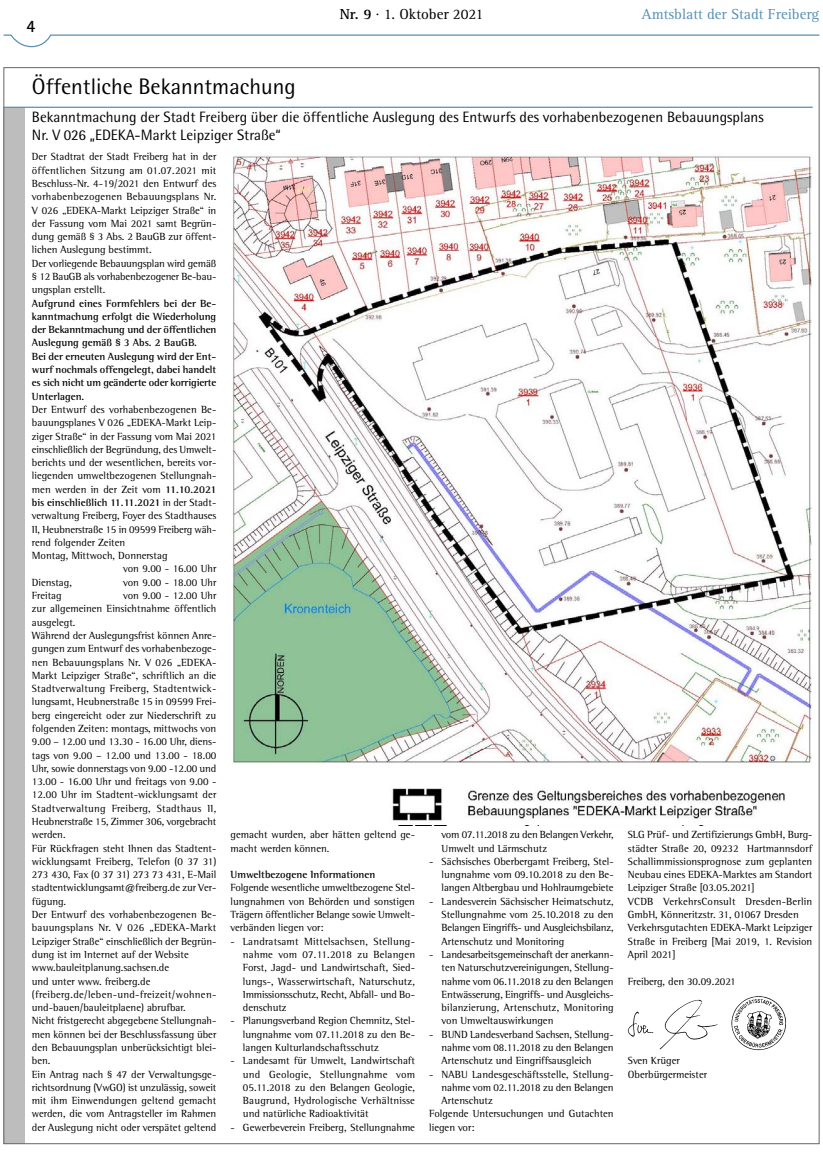
<style>
.page{position:relative;width:823px;height:1152px;background:#fff}
.page>*{position:absolute;margin:0;border:0;box-sizing:border-box;transform-origin:0 0}
.t1{font:22.5px "Rotis Semi Sans";color:#000}
.t2{font:700 17.5px "Rotis Semi Sans";color:#000;scale:.95 1}
.t3{font:15px/17.5px "Rotis Semi Sans";color:#000}
.t4{font:15px "Rotis Serif";color:#5791b4}
.t5{font:15px "Rotis Serif";color:#000}
.t6{font:10.62px/13.2px "Rotis Semi Serif";color:#000;text-align:justify}
.t7{font:700 10.62px/13.2px "Rotis Semi Serif";letter-spacing:-.015em;color:#000;text-align:justify}
.t8{font:10.62px/13.2px "Rotis Semi Serif";letter-spacing:-.02em;color:#000}
.s1{font-weight:700}
</style>
<div class="page">
<svg style="left:3px;top:34px;width:817px;height:14px"></svg>
<div style="left:4px;top:107px;width:21px;height:1037px;background:#bdbdbd"></div>
<hr style="left:4px;top:107px;width:808px;height:1px;background:#5791b4">
<img style="left:627px;top:999px;width:91px;height:50px">
<img style="left:731px;top:996px;width:56px;height:55px">
<img style="left:232px;top:155px;width:579px;height:608px">
<img style="left:392px;top:788px;width:393px;height:33px">
<p class="t2" style="left:27px;top:20px;width:11px">4</p>
<p class="t5" style="left:339px;top:9px;width:145px"><span class="s1">Nr. 9</span> · 1. Oktober 2021</p>
<p class="t4" style="left:641px;top:9px;width:179px">Amtsblatt der Stadt Freiberg</p>
<p class="t1" style="left:32px;top:78px;width:265px">Öffentliche Bekanntmachung</p>
<p class="t3" style="left:32px;top:110px;width:732px">Bekanntmachung der Stadt Freiberg über die öffentliche Auslegung des Entwurfs des vorhabenbezogenen Bebauungsplans<br>Nr. V 026 „EDEKA-Markt Leipziger Straße“</p>
<p class="t6" style="left:32px;top:151px;width:186px">Der Stadtrat der Stadt Freiberg hat in der öffentlichen Sitzung am 01.07.2021 mit Beschluss-Nr. 4-19/2021 den Entwurf des vorhabenbezogenen Bebauungsplans Nr.<br>V 026 „EDEKA-Markt Leipziger Straße“ in der Fassung vom Mai 2021 samt Begrün&shy;dung gemäß § 3 Abs. 2 BauGB zur öffent&shy;lichen Auslegung bestimmt.</p>
<p class="t6" style="left:32px;top:257px;width:186px">Der vorliegende Bebauungsplan wird gemäß § 12 BauGB als vorhabenbezogener Be-bau&shy;ungsplan erstellt.</p>
<p class="t7" style="left:32px;top:297px;width:186px">Aufgrund eines Formfehlers bei der Be&shy;kanntmachung erfolgt die Wiederholung der Bekanntmachung und der öffentlichen Auslegung gemäß § 3 Abs. 2 BauGB.</p>
<p class="t7" style="left:32px;top:350px;width:186px">Bei der erneuten Auslegung wird der Ent&shy;wurf nochmals offengelegt, dabei handelt es sich nicht um geänderte oder korrigierte Unterlagen.</p>
<p class="t6" style="left:32px;top:404px;width:186px">Der Entwurf des vorhabenbezogenen Be&shy;bauungsplanes V 026 „EDEKA-Markt Leip&shy;ziger Straße“ in der Fassung vom Mai 2021 einschließlich der Begründung, des Umwelt&shy;berichts und der wesentlichen, bereits vor&shy;liegenden umweltbezogenen Stellungnah&shy;men werden in der Zeit vom <span class="s1">11.10.2021 bis einschließlich 11.11.2021</span> in der Stadt&shy;verwaltung Freiberg, Foyer des Stadthauses II, Heubnerstraße 15 in 09599 Freiberg wäh&shy;rend folgender Zeiten</p>
<p class="t6" style="left:32px;top:550px;width:137px">Montag, Mittwoch, Donnerstag</p>
<p class="t6" style="left:123px;top:563px;width:95px">von 9.00 - 16.00 Uhr</p>
<p class="t6" style="left:32px;top:576px;width:41px">Dienstag,</p>
<p class="t6" style="left:123px;top:576px;width:95px">von 9.00 - 18.00 Uhr</p>
<p class="t6" style="left:32px;top:590px;width:31px">Freitag</p>
<p class="t6" style="left:123px;top:590px;width:95px">von 9.00 - 12.00 Uhr</p>
<p class="t6" style="left:32px;top:603px;width:186px">zur allgemeinen Einsichtnahme öffentlich ausgelegt.</p>
<p class="t6" style="left:32px;top:629px;width:186px">Während der Auslegungsfrist können Anre&shy;gungen zum Entwurf des vorhabenbezoge&shy;nen Bebauungsplans Nr. V 026 „EDEKA-Markt Leipziger Straße“, schriftlich an die Stadtverwaltung Freiberg, Stadtentwick&shy;lungsamt, Heubnerstraße 15 in 09599 Frei&shy;berg eingereicht oder zur Niederschrift zu folgenden Zeiten: montags, mittwochs von 9.00 – 12.00 und 13.30 - 16.00 Uhr, diens&shy;tags von 9.00 – 12.00 und 13.00 - 18.00<br>Uhr, sowie donnerstags von 9.00 -12.00 und 13.00 - 16.00 Uhr und freitags von 9.00 - 12.00 Uhr im Stadtent-wicklungsamt der Stadtverwaltung Freiberg, Stadthaus II, Heubnerstraße 15, Zimmer 306, vorgebracht werden.</p>
<p class="t6" style="left:32px;top:842px;width:186px">Für Rückfragen steht Ihnen das Stadtent&shy;wicklungsamt Freiberg, Telefon (0 37 31)<br>273 430, Fax (0 37 31) 273 73 431, E-Mail stadtentwicklungsamt@freiberg.de zur Ver&shy;fügung.</p>
<p class="t6" style="left:32px;top:909px;width:186px">Der Entwurf des vorhabenbezogenen Be&shy;bauungsplans Nr. V 026 „EDEKA-Markt Leipziger Straße“ einschließlich der Begrün&shy;dung ist im Internet auf der Website</p>
<p class="t6" style="left:32px;top:962px;width:139px">www.bauleitplanung.sachsen.de</p>
<p class="t6" style="left:32px;top:975px;width:120px">und unter www. freiberg.de</p>
<p class="t6" style="left:32px;top:988px;width:186px">(freiberg.de/leben-und-freizeit/wohnen&shy;und-bauen/bauleitplaene) abrufbar.</p>
<p class="t6" style="left:32px;top:1015px;width:186px">Nicht fristgerecht abgegebene Stellungnah&shy;men können bei der Beschlussfassung über den Bebauungsplan unberücksichtigt blei&shy;ben.</p>
<p class="t6" style="left:32px;top:1068px;width:186px">Ein Antrag nach § 47 der Verwaltungsge&shy;richtsordnung (VwGO) ist unzulässig, soweit mit ihm Einwendungen geltend gemacht werden, die vom Antragsteller im Rahmen der Auslegung nicht oder verspätet geltend</p>
<p class="t6" style="left:230px;top:829px;width:186px">gemacht wurden, aber hätten geltend ge&shy;macht werden können.</p>
<p class="t7" style="left:230px;top:869px;width:146px">Umweltbezogene Informationen</p>
<p class="t6" style="left:230px;top:882px;width:186px">Folgende wesentliche umweltbezogene Stel&shy;lungnahmen von Behörden und sonstigen Trägern öffentlicher Belange sowie Umwelt&shy;verbänden liegen vor:</p>
<p class="t6" style="left:243px;top:935px;width:173px;text-indent:-12px">- Landratsamt Mittelsachsen, Stellung&shy;nahme vom 07.11.2018 zu Belangen Forst, Jagd- und Landwirtschaft, Sied&shy;lungs-, Wasserwirtschaft, Naturschutz, Immissionsschutz, Recht, Abfall- und Bo&shy;denschutz</p>
<p class="t6" style="left:243px;top:1015px;width:173px;text-indent:-12px">- Planungsverband Region Chemnitz, Stel&shy;lungnahme vom 07.11.2018 zu den Be&shy;langen Kulturlandschaftsschutz</p>
<p class="t6" style="left:243px;top:1055px;width:173px;text-indent:-12px">- Landesamt für Umwelt, Landwirtschaft und Geologie, Stellungnahme vom 05.11.2018 zu den Belangen Geologie, Baugrund, Hydrologische Verhältnisse und natürliche Radioaktivität</p>
<p class="t6" style="left:230px;top:1121px;width:186px">- Gewerbeverein Freiberg, Stellungnahme</p>
<p class="t8" style="left:441px;top:829px;width:173px">vom 07.11.2018 zu den Belangen Verkehr,<br>Umwelt und Lärmschutz</p>
<p class="t6" style="left:441px;top:855px;width:173px;text-indent:-12px">- Sächsisches Oberbergamt Freiberg, Stel&shy;lungnahme vom 09.10.2018 zu den Be&shy;langen Altbergbau und Hohlraumgebiete</p>
<p class="t6" style="left:441px;top:895px;width:173px;text-indent:-12px">- Landesverein Sächsischer Heimatschutz, Stellungnahme vom 25.10.2018 zu den Belangen Eingriffs- und Ausgleichsbilanz, Artenschutz und Monitoring</p>
<p class="t6" style="left:441px;top:948px;width:174px;text-indent:-12px">- Landesarbeitsgemeinschaft der anerkann&shy;ten Naturschutzvereinigungen, Stellung&shy;nahme vom 06.11.2018 zu den Belangen Entwässerung, Eingriffs- und Ausgleichs&shy;bilanzierung, Artenschutz, Monitoring von Umweltauswirkungen</p>
<p class="t6" style="left:441px;top:1028px;width:173px;text-indent:-12px">- BUND Landesverband Sachsen, Stellung&shy;nahme vom 08.11.2018 zu den Belangen Artenschutz und Eingriffsausgleich</p>
<p class="t6" style="left:441px;top:1068px;width:173px;text-indent:-12px">- NABU Landesgeschäftsstelle, Stellung&shy;nahme vom 02.11.2018 zu den Belangen Artenschutz</p>
<p class="t6" style="left:429px;top:1108px;width:186px">Folgende Untersuchungen und Gutachten liegen vor:</p>
<p class="t6" style="left:627px;top:829px;width:186px">SLG Prüf- und Zertifizierungs GmbH, Burg&shy;städter Straße 20, 09232 Hartmannsdorf</p>
<p class="t6" style="left:627px;top:855px;width:186px">Schallimmissionsprognose zum geplanten Neubau eines EDEKA-Marktes am Standort Leipziger Straße [03.05.2021]</p>
<p class="t6" style="left:627px;top:895px;width:186px">VCDB VerkehrsConsult Dresden-Berlin<br>GmbH, Könneritzstr. 31, 01067 Dresden</p>
<p class="t6" style="left:627px;top:922px;width:186px">Verkehrsgutachten EDEKA-Markt Leipziger Straße in Freiberg [Mai 2019, 1. Revision April 2021]</p>
<p class="t6" style="left:627px;top:975px;width:109px">Freiberg, den 30.09.2021</p>
<p class="t6" style="left:627px;top:1055px;width:53px">Sven Krüger</p>
<p class="t6" style="left:627px;top:1068px;width:81px">Oberbürgermeister</p>
</div>
